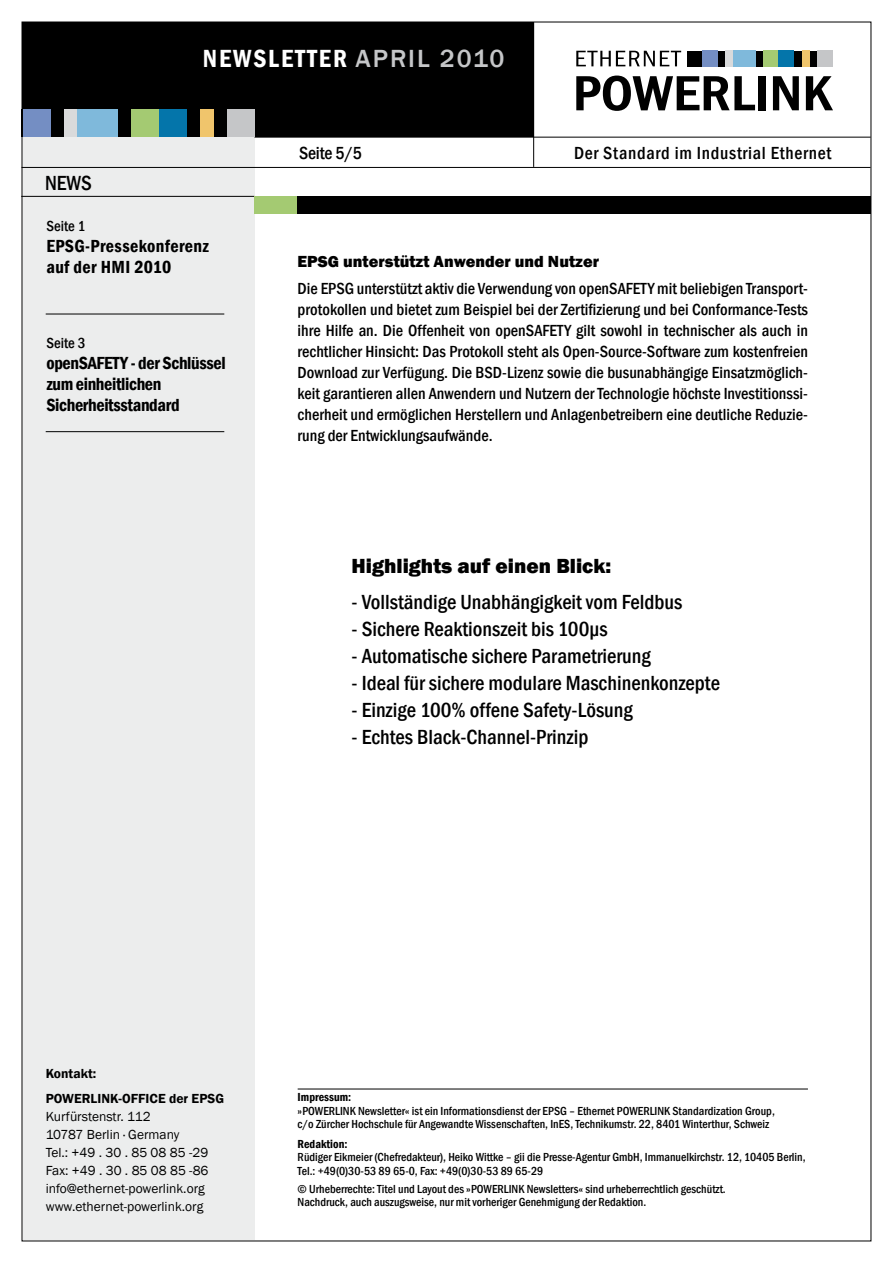
<style>
.page{position:relative;width:893px;height:1263px;background:#fff}
.page>*{position:absolute;margin:0;border:0;box-sizing:border-box;transform-origin:0 0}
.t1{font:600 condensed 25.5px "Franklin Gothic";letter-spacing:.075em;color:#fff}
.t2{font:500 condensed 21px "Franklin Gothic";color:#000}
.t3{font:800 21px "Franklin Gothic";color:#000}
.t4{font:600 condensed 18px/21px "Franklin Gothic";letter-spacing:-.02em;color:#000}
.t5{font:500 condensed 18px "Franklin Gothic";letter-spacing:.04em;color:#000}
.t6{font:600 condensed 18px/21px "Franklin Gothic";letter-spacing:.02em;color:#000}
.t7{font:500 condensed 16.5px/21px "Franklin Gothic";color:#000;text-align:justify}
.t8{font:800 16.5px "Franklin Gothic";color:#000}
.t9{font:500 condensed 15px "Franklin Gothic";color:#000}
.t10{font:13.5px/18px "Franklin Gothic";color:#000}
.t11{font:600 13.5px/25.5px "Franklin Gothic";color:#000}
.t12{font:500 condensed 12px/13.5px "Franklin Gothic";color:#000}
.t13{font:600 condensed 12px "Franklin Gothic";color:#000}
.s1{font-weight:500;font-stretch:normal;color:#c5c6c8}
</style>
<div class="page">
<div style="left:23px;top:135px;width:232px;height:1105px;background:#eceded"></div>
<hr style="left:22px;top:167px;width:848px;height:1px;background:#000">
<hr style="left:533px;top:22px;width:1px;height:145px;background:#000">
<hr style="left:254px;top:137px;width:617px;height:1px;background:#000">
<div style="left:22px;top:22px;width:511px;height:115px;background:#000"></div>
<svg style="left:576px;top:76px;width:179px;height:35px"></svg>
<div style="left:759px;top:76px;width:7px;height:34px;background:#000"></div>
<svg style="left:773px;top:76px;width:26px;height:34px"></svg>
<svg style="left:806px;top:76px;width:27px;height:34px"></svg>
<div style="left:687px;top:51px;width:145px;height:15px;background:#000"></div>
<div style="left:702px;top:51px;width:15px;height:15px;background:#748ec3"></div>
<div style="left:725px;top:51px;width:8px;height:15px;background:#d9dadb"></div>
<div style="left:733px;top:51px;width:23px;height:15px;background:#7fb9db"></div>
<div style="left:763px;top:51px;width:16px;height:15px;background:#a4ca72"></div>
<div style="left:779px;top:51px;width:15px;height:15px;background:#0475aa"></div>
<div style="left:802px;top:51px;width:7px;height:15px;background:#f0c56c"></div>
<div style="left:817px;top:51px;width:15px;height:15px;background:#c5c6c8"></div>
<svg style="left:576px;top:51px;width:105px;height:15px"></svg>
<div style="left:23px;top:109px;width:27px;height:28px;background:#748ec3"></div>
<div style="left:64px;top:109px;width:13px;height:28px;background:#d9dadb"></div>
<div style="left:77px;top:109px;width:41px;height:28px;background:#7fb9db"></div>
<div style="left:132px;top:109px;width:27px;height:28px;background:#a4ca72"></div>
<div style="left:159px;top:109px;width:27px;height:28px;background:#0475aa"></div>
<div style="left:200px;top:109px;width:13px;height:28px;background:#f0c56c"></div>
<div style="left:227px;top:109px;width:27px;height:28px;background:#c5c6c8"></div>
<hr style="left:21px;top:196px;width:233px;height:1px;background:#000">
<hr style="left:46px;top:431px;width:178px;height:1px;background:#000">
<hr style="left:46px;top:314px;width:178px;height:1px;background:#000">
<div style="left:297px;top:197px;width:574px;height:17px;background:#000"></div>
<div style="left:255px;top:197px;width:42px;height:17px;background:#a4ca72"></div>
<hr style="left:298px;top:1089px;width:510px;height:1px;background:#000">
<h1 class="t1" style="left:203px;top:41px;width:303px">NEWSLETTER <span class="s1">APRIL 2010</span></h1>
<p class="t2" style="left:45px;top:169px;width:48px">NEWS</p>
<p class="t9" style="left:46px;top:216px;width:40px">Seite 1</p>
<p class="t6" style="left:46px;top:235px;width:164px">EPSG-Pressekonferenz auf der HMI 2010</p>
<p class="t9" style="left:46px;top:333px;width:40px">Seite 3</p>
<p class="t4" style="left:46px;top:352px;width:181px">openSAFETY - der Schlüssel zum einheitlichen<br>Sicherheitsstandard</p>
<p class="t5" style="left:299px;top:141px;width:65px">Seite 5/5</p>
<p class="t5" style="left:574px;top:141px;width:259px">Der Standard im Industrial Ethernet</p>
<p class="t8" style="left:298px;top:250px;width:303px">EPSG unterstützt Anwender und Nutzer</p>
<p class="t7" style="left:298px;top:278px;width:512px">Die EPSG unterstützt aktiv die Verwendung von openSAFETY mit beliebigen Transport&shy;protokollen und bietet zum Beispiel bei der Zertifizierung und bei Conformance-Tests ihre Hilfe an. Die Offenheit von openSAFETY gilt sowohl in technischer als auch in rechtlicher Hinsicht: Das Protokoll steht als Open-Source-Software zum kostenfreien Download zur Verfügung. Die BSD-Lizenz sowie die busunabhängige Einsatzmöglich&shy;keit garantieren allen Anwendern und Nutzern der Technologie höchste Investitionssi&shy;cherheit und ermöglichen Herstellern und Anlagenbetreibern eine deutliche Reduzie&shy;rung der Entwicklungsaufwände.</p>
<p class="t3" style="left:352px;top:552px;width:261px">Highlights auf einen Blick:</p>
<p class="t2" style="left:352px;top:588px;width:332px">- Vollständige Unabhängigkeit vom Feldbus</p>
<p class="t2" style="left:352px;top:615px;width:257px">- Sichere Reaktionszeit bis 100μs</p>
<p class="t2" style="left:352px;top:642px;width:301px">- Automatische sichere Parametrierung</p>
<p class="t2" style="left:352px;top:669px;width:370px">- Ideal für sichere modulare Maschinenkonzepte</p>
<p class="t2" style="left:352px;top:696px;width:283px">- Einzige 100% offene Safety-Lösung</p>
<p class="t2" style="left:352px;top:723px;width:238px">- Echtes Black-Channel-Prinzip</p>
<p class="t11" style="left:46px;top:1061px;width:180px">Kontakt:<br>POWERLINK-OFFICE der EPSG</p>
<p class="t10" style="left:46px;top:1108px;width:164px">Kurfürstenstr. 112<br>10787 Berlin · Germany<br>Tel.: +49 . 30 . 85 08 85 -29<br>Fax: +49 . 30 . 85 08 85 -86 info@ethernet-powerlink.org www.ethernet-powerlink.org</p>
<p class="t13" style="left:298px;top:1089px;width:55px">Impressum:</p>
<p class="t12" style="left:298px;top:1104px;width:479px">»POWERLINK Newsletter« ist ein Informationsdienst der EPSG – Ethernet POWERLINK Standardization Group, c/o Zürcher Hochschule für Angewandte Wissenschaften, InES, Technikumstr. 22, 8401 Winterthur, Schweiz</p>
<p class="t13" style="left:298px;top:1136px;width:51px">Redaktion:</p>
<p class="t12" style="left:298px;top:1150px;width:509px">Rüdiger Eikmeier (Chefredakteur), Heiko Wittke – gii die Presse-Agentur GmbH, Immanuelkirchstr. 12, 10405 Berlin,<br>Tel.: +49(0)30-53 89 65-0, Fax: +49(0)30-53 89 65-29</p>
<p class="t12" style="left:298px;top:1182px;width:430px">© Urheberrechte: Titel und Layout des »POWERLINK Newsletters« sind urheberrechtlich geschützt.<br>Nachdruck, auch auszugsweise, nur mit vorheriger Genehmigung der Redaktion.</p>
</div>
